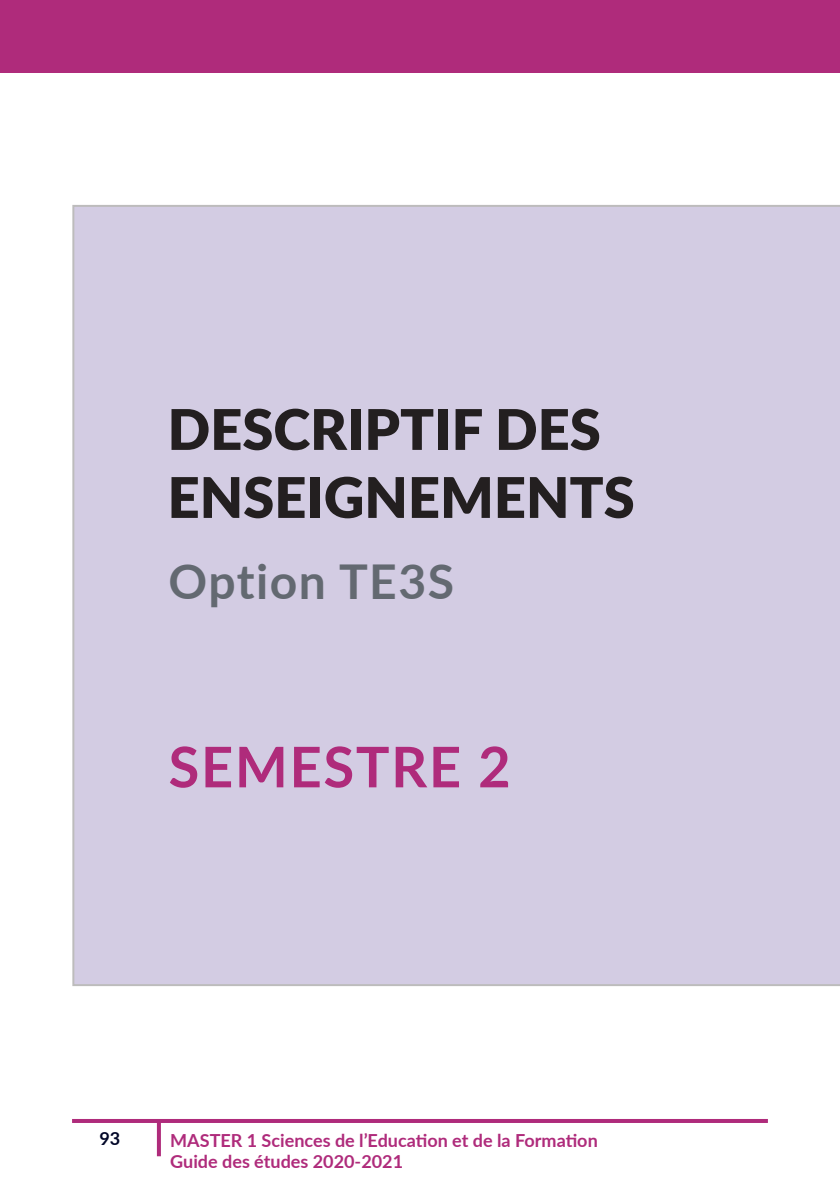
<style>
.page{position:relative;width:840px;height:1191px;background:#fff}
.page>*{position:absolute;margin:0;border:0;box-sizing:border-box;transform-origin:0 0}
.t1{font:900 56px/68px "Lato";color:#231f20}
.t2{font:700 56px "Lato";letter-spacing:.03em;color:#af2b7b}
.t3{font:700 48px "Lato";letter-spacing:.03em;color:#636971}
.t4{font:700 18px "Lato";color:#af2b7b}
.t5{font:700 18px "Lato";color:#000627}
</style>
<div class="page">
<div style="left:72px;top:205px;width:767px;height:781px;background:#d3cce3"></div>
<div style="left:0;top:0;width:839px;height:72px;background:#af2b7b"></div>
<hr style="left:72px;top:1119px;width:695px;height:4px;background:#af2b7b">
<svg style="left:157px;top:1123px;width:4px;height:33px"></svg>
<p class="t1" style="left:167px;top:393px;width:468px">DESCRIPTIF DES<br>ENSEIGNEMENTS</p>
<p class="t3" style="left:168px;top:546px;width:287px">Option TE3S</p>
<p class="t2" style="left:168px;top:725px;width:343px">SEMESTRE 2</p>
<p class="t5" style="left:99px;top:1125px;width:22px">93</p>
<p class="t4" style="left:170px;top:1126px;width:429px">MASTER 1 Sciences de l’Education et de la Formation</p>
<p class="t4" style="left:170px;top:1148px;width:234px">Guide des études 2020-2021</p>
</div>
